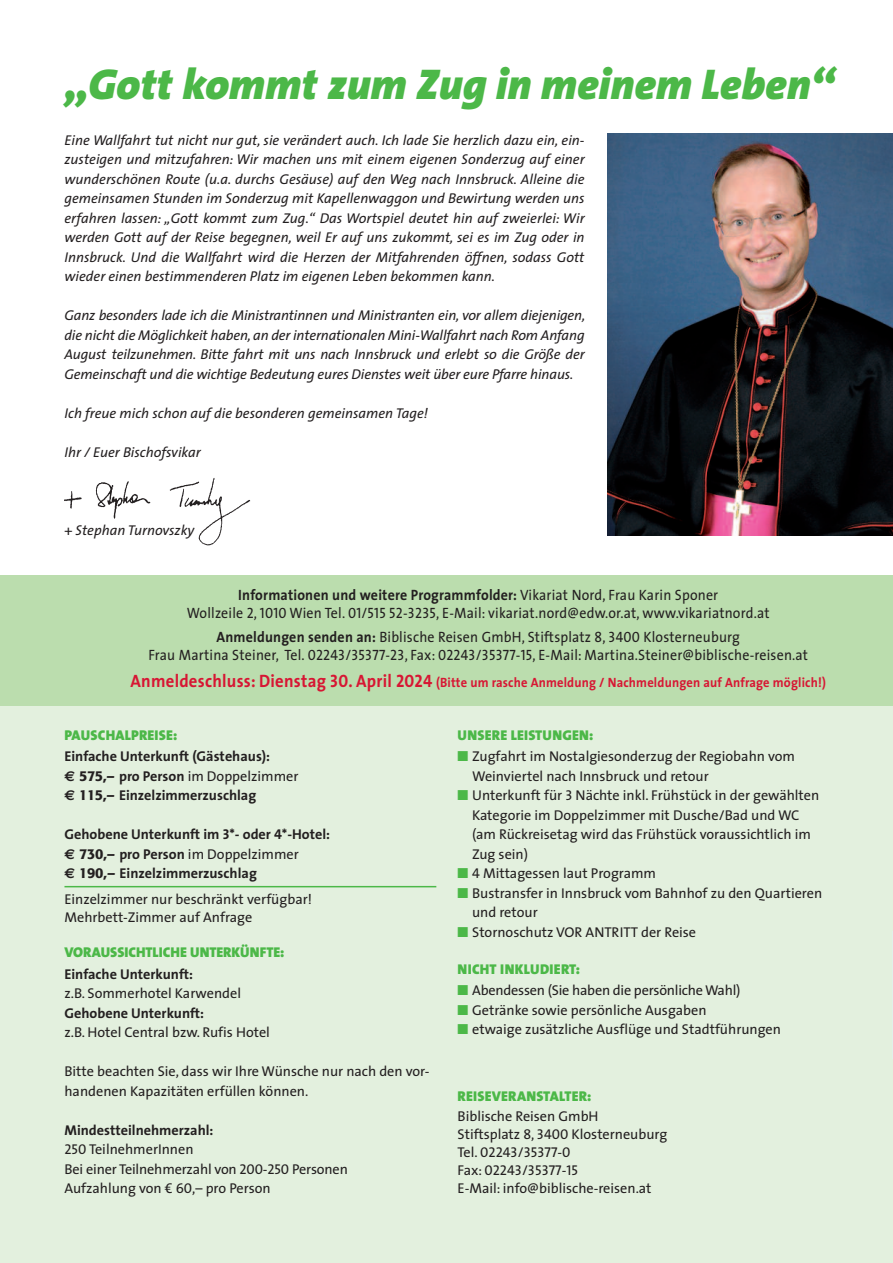
<style>
.page{position:relative;width:893px;height:1263px;background:#fff}
.page>*{position:absolute;margin:0;border:0;box-sizing:border-box;transform-origin:0 0}
.t1{font:italic 900 43.35px "The Sans";color:#4cb848}
.t2{font:15px/18.1px "The Sans";letter-spacing:.015em;color:#231f20;text-align:center;scale:.93 1}
.t3{font:italic 14.25px/19.5px "The Sans";color:#231f20;text-align:justify}
.t4{font:14.25px/19.5px "The Sans";color:#231f20}
.t5{font:700 14.25px/19.5px "The Sans";color:#231f20}
.t6{font:900 14.25px "The Sans";letter-spacing:.015em;color:#4cb848}
.t7{font:14.25px/18px "The Sans Caps";color:#231f20}
.t8{font:700 13.5px "The Sans";letter-spacing:.015em;color:#d71633;scale:.93 1}
.s1{font-weight:700}
.s2{font-family:"The Sans Caps"}
.s3{font-size:18px}
.s4{font-family:"The Sans Bold Caps";font-weight:400;font-size:18px}
.s5{font-family:"Euro Sans"}
.s6{font-family:"Formata";font-weight:500}
.s7{font-weight:400}
.s8{font-family:"The Sans Bold Caps";font-weight:400}
.s9{color:#4cb848}
.s10{font-family:"The Sans"}
</style>
<div class="page">
<div style="left:0;top:655px;width:893px;height:608px;background:#e3f0de"></div>
<div style="left:0;top:575px;width:893px;height:130px;background:#bbddae"></div>
<hr style="left:892px;top:931px;width:1px;height:128px;background:#e1f0ea">
<hr style="left:64px;top:886px;width:372px;height:1px;background:#4cb848">
<img style="left:65px;top:478px;width:185px;height:67px">
<img style="left:608px;top:133px;width:285px;height:402px">
<h1 class="t1" style="left:65px;top:67px;width:771px">„Gott kommt zum Zug in meinem Leben“</h1>
<p class="t3" style="left:64px;top:131px;width:522px">Eine Wallfahrt tut nicht nur gut, sie verändert auch. Ich lade Sie herzlich dazu ein, ein&shy;zusteigen und mitzufahren: Wir machen uns mit einem eigenen Sonderzug auf einer wunderschönen Route (u.a. durchs Gesäuse) auf den Weg nach Innsbruck. Alleine die gemeinsamen Stunden im Sonderzug mit Kapellenwaggon und Bewirtung werden uns erfahren lassen: „Gott kommt zum Zug.“ Das Wortspiel deutet hin auf zweierlei: Wir werden Gott auf der Reise begegnen, weil Er auf uns zukommt, sei es im Zug oder in Innsbruck. Und die Wallfahrt wird die Herzen der Mitfahrenden öffnen, sodass Gott wieder einen bestimmenderen Platz im eigenen Leben bekommen kann.</p>
<p class="t3" style="left:64px;top:307px;width:522px">Ganz besonders lade ich die Ministrantinnen und Ministranten ein, vor allem diejenigen, die nicht die Möglichkeit haben, an der internationalen Mini-Wallfahrt nach Rom Anfang August teilzunehmen. Bitte fahrt mit uns nach Innsbruck und erlebt so die Größe der Gemeinschaft und die wichtige Bedeutung eures Dienstes weit über eure Pfarre hinaus.</p>
<p class="t3" style="left:64px;top:404px;width:365px">Ich freue mich schon auf die besonderen gemeinsamen Tage!</p>
<p class="t3" style="left:64px;top:443px;width:138px">Ihr / Euer Bischofsvikar</p>
<p class="t3" style="left:64px;top:521px;width:131px">+ Stephan Turnovszky</p>
<p class="t2" style="left:187px;top:587px;width:628px"><span class="s1">Informationen und weitere Programmfolder:</span> Vikariat Nord, Frau Karin Sponer<br>Wollzeile <span class="s2">2, 1010</span> Wien Tel. <span class="s2">01/515 52-3235</span>, E-Mail: vikariat.nord@edw.or.at, www.vikariatnord.at</p>
<p class="t2" style="left:148px;top:630px;width:711px"><span class="s1">Anmeldungen senden an:</span> Biblische Reisen GmbH, Stiftsplatz <span class="s2">8, 3400</span> Klosterneuburg<br>Frau Martina Steiner, Tel. <span class="s2">02243/35377-23</span>, Fax: <span class="s2">02243/35377-15</span>, E-Mail: Martina.Steiner@biblische-reisen.at</p>
<p class="t8" style="left:131px;top:677px;width:749px"><span class="s3">Anmeldeschluss: Dienstag</span> <span class="s4">30</span><span class="s3">. April</span> <span class="s4">2024</span> (Bitte um rasche Anmeldung / Nachmeldungen auf Anfrage möglich!)</p>
<p class="t6" style="left:64px;top:729px;width:115px">PAUSCHALPREISE:</p>
<p class="t5" style="left:64px;top:748px;width:236px">Einfache Unterkunft (Gästehaus):<br><span class="s5">€</span> <span class="s6">575,–</span> pro Person <span class="s7">im Doppelzimmer </span><span class="s5">€</span> <span class="s6">115,–</span> Einzelzimmerzuschlag</p>
<p class="t5" style="left:64px;top:826px;width:267px">Gehobene Unterkunft im <span class="s8">3</span>*- oder <span class="s8">4</span>*-Hotel: <span class="s5">€</span> <span class="s6">730,–</span> pro Person <span class="s7">im Doppelzimmer<br></span><span class="s5">€</span> <span class="s6">190,–</span> Einzelzimmerzuschlag</p>
<p class="t4" style="left:64px;top:891px;width:249px;line-height:18px">Einzelzimmer nur beschränkt verfügbar!<br>Mehrbett-Zimmer auf Anfrage</p>
<p class="t6" style="left:64px;top:947px;width:221px">VORAUSSICHTLICHE UNTERKÜNFTE:</p>
<p class="t5" style="left:64px;top:965px;width:130px">Einfache Unterkunft:</p>
<p class="t4" style="left:64px;top:985px;width:178px">z.B. Sommerhotel Karwendel</p>
<p class="t5" style="left:64px;top:1004px;width:141px">Gehobene Unterkunft:</p>
<p class="t4" style="left:64px;top:1024px;width:207px">z.B. Hotel Central bzw. Rufis Hotel</p>
<p class="t4" style="left:64px;top:1063px;width:366px">Bitte beachten Sie, dass wir Ihre Wünsche nur nach den vor&shy;handenen Kapazitäten erfüllen können.</p>
<p class="t4" style="left:64px;top:1121px;width:285px"><span class="s1">Mindestteilnehmerzahl:<br></span><span class="s2">250</span> TeilnehmerInnen<br>Bei einer Teilnehmerzahl von <span class="s2">200-250</span> Personen<br>Aufzahlung von € <span class="s2">60</span>,– pro Person</p>
<p class="t6" style="left:458px;top:729px;width:137px">UNSERE LEISTUNGEN:</p>
<p class="t4" style="left:472px;top:748px;width:324px;text-indent:-14px"><span class="s9">■</span> Zugfahrt im Nostalgiesonderzug der Regiobahn vom<br>Weinviertel nach Innsbruck und retour</p>
<p class="t4" style="left:472px;top:787px;width:349px;text-indent:-14px"><span class="s9">■</span> Unterkunft für <span class="s2">3</span> Nächte inkl. Frühstück in der gewählten Kategorie im Doppelzimmer mit Dusche/Bad und WC (am Rückreisetag wird das Frühstück voraussichtlich im Zug sein)</p>
<p class="t4" style="left:458px;top:865px;width:200px"><span class="s9">■</span> <span class="s2">4</span> Mittagessen laut Programm</p>
<p class="t4" style="left:472px;top:884px;width:352px;text-indent:-14px"><span class="s9">■</span> Bustransfer in Innsbruck vom Bahnhof zu den Quartieren und retour</p>
<p class="t4" style="left:458px;top:923px;width:240px"><span class="s9">■</span> Stornoschutz VOR ANTRITT der Reise</p>
<p class="t6" style="left:458px;top:963px;width:124px">NICHT INKLUDIERT:</p>
<p class="t4" style="left:458px;top:982px;width:284px"><span class="s9">■</span> Abendessen (Sie haben die persönliche Wahl)</p>
<p class="t4" style="left:458px;top:1001px;width:251px"><span class="s9">■</span> Getränke sowie persönliche Ausgaben</p>
<p class="t4" style="left:458px;top:1021px;width:325px"><span class="s9">■</span> etwaige zusätzliche Ausflüge und Stadtführungen</p>
<p class="t6" style="left:458px;top:1091px;width:135px">REISEVERANSTALTER:</p>
<p class="t4" style="left:458px;top:1108px;width:211px;line-height:18px">Biblische Reisen GmbH<br>Stiftsplatz <span class="s2">8, 3400</span> Klosterneuburg</p>
<p class="t7" style="left:458px;top:1144px;width:122px"><span class="s10">Tel.</span> 02243/35377-0<br><span class="s10">Fax:</span> 02243/35377-15</p>
<p class="t4" style="left:458px;top:1180px;width:195px">E-Mail: info@biblische-reisen.at</p>
</div>
